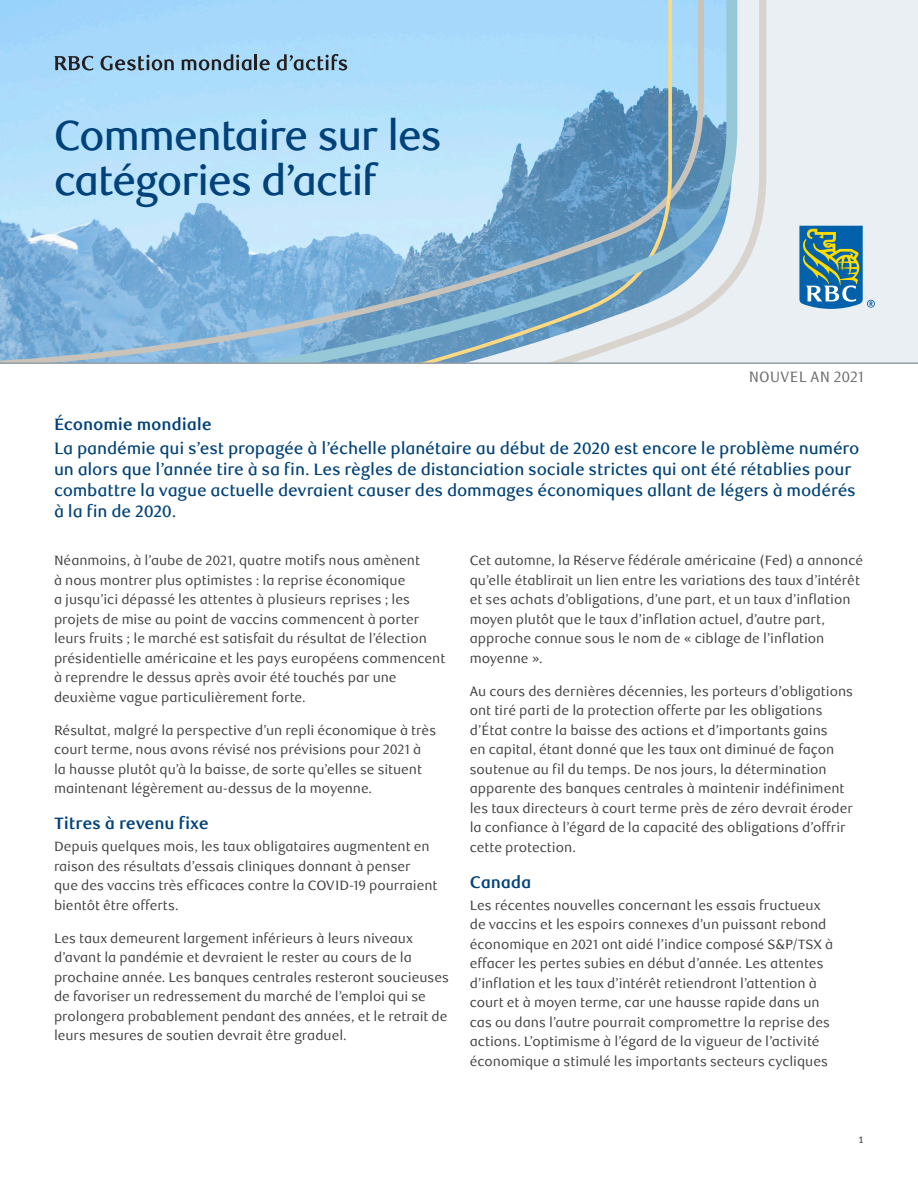
<style>
.page{position:relative;width:918px;height:1188px;background:#fff}
.page>*{position:absolute;margin:0;border:0;box-sizing:border-box;transform-origin:0 0}
.Primary_Headline{font:500 42px/45px "RBC Display";letter-spacing:-.02em;color:#004279}
.Intro_text{font:500 16.5px/21px "RBC Text";letter-spacing:-.01em;color:#004279}
.Subhead{font:700 16.5px "RBC Text";letter-spacing:-.01em;color:#004279}
.Advisor_use_only{font:15px "RBC Text Cond";letter-spacing:.005em;color:#6c6d70}
.Body{font:13.5px/19.5px "RBC Text";letter-spacing:-.005em;color:#3e3e3f}
.t1{font:9.75px "Meta Bold LF";color:#6c6d70}
</style>
<div class="page">
<div style="left:0;top:0;width:918px;height:364px;background:#e9eff3"></div>
<svg style="left:737px;top:0;width:29px;height:278px"></svg>
<svg style="left:0;top:0;width:737px;height:362px;background:#9bc7e5"></svg>
<svg style="left:799px;top:226px;width:76px;height:83px"></svg>
<svg style="left:54px;top:56px;width:40px;height:14px"></svg>
<svg style="left:101px;top:55px;width:73px;height:16px"></svg>
<svg style="left:182px;top:54px;width:69px;height:17px"></svg>
<hr style="left:254px;top:54px;width:3px;height:16px;background:#231f20">
<svg style="left:260px;top:59px;width:10px;height:12px"></svg>
<svg style="left:277px;top:54px;width:70px;height:17px"></svg>
<hr style="left:0;top:362px;width:918px;height:2px;background:#94a0a9">
<p class="Primary_Headline" style="left:54px;top:114px;width:389px">Commentaire sur les catégories d’actif</p>
<p class="Advisor_use_only" style="left:749px;top:368px;width:117px">NOUVEL AN 2021</p>
<p class="Subhead" style="left:54px;top:415px;width:159px">Économie mondiale</p>
<p class="Intro_text" style="left:54px;top:438px;width:807px">La pandémie qui s’est propagée à l’échelle planétaire au début de 2020 est encore le problème numéro un alors que l’année tire à sa fin. Les règles de distanciation sociale strictes qui ont été rétablies pour combattre la vague actuelle devraient causer des dommages économiques allant de légers à modérés à la fin de 2020.</p>
<p class="Body" style="left:470px;top:551px;width:395px">Cet automne, la Réserve fédérale américaine (Fed) a annoncé qu’elle établirait un lien entre les variations des taux d’intérêt et ses achats d’obligations, d’une part, et un taux d’inflation moyen plutôt que le taux d’inflation actuel, d’autre part, approche connue sous le nom de « ciblage de l’inflation moyenne ».</p>
<p class="Body" style="left:470px;top:682px;width:385px">Au cours des dernières décennies, les porteurs d’obligations ont tiré parti de la protection offerte par les obligations d’État contre la baisse des actions et d’importants gains<br>en capital, étant donné que les taux ont diminué de façon soutenue au fil du temps. De nos jours, la détermination apparente des banques centrales à maintenir indéfiniment les taux directeurs à court terme près de zéro devrait éroder la confiance à l’égard de la capacité des obligations d’offrir cette protection.</p>
<p class="Subhead" style="left:470px;top:872px;width:63px">Canada</p>
<p class="Body" style="left:470px;top:896px;width:365px">Les récentes nouvelles concernant les essais fructueux de vaccins et les espoirs connexes d’un puissant rebond économique en 2021 ont aidé l’indice composé S&amp;P/TSX à effacer les pertes subies en début d’année. Les attentes d’inflation et les taux d’intérêt retiendront l’attention à court et à moyen terme, car une hausse rapide dans un cas ou dans l’autre pourrait compromettre la reprise des actions. L’optimisme à l’égard de la vigueur de l’activité économique a stimulé les importants secteurs cycliques</p>
<p class="Body" style="left:54px;top:551px;width:393px">Néanmoins, à l’aube de 2021, quatre motifs nous amènent<br>à nous montrer plus optimistes : la reprise économique<br>a jusqu’ici dépassé les attentes à plusieurs reprises ; les projets de mise au point de vaccins commencent à porter leurs fruits ; le marché est satisfait du résultat de l’élection présidentielle américaine et les pays européens commencent à reprendre le dessus après avoir été touchés par une deuxième vague particulièrement forte.</p>
<p class="Body" style="left:54px;top:721px;width:384px">Résultat, malgré la perspective d’un repli économique à très court terme, nous avons révisé nos prévisions pour 2021 à la hausse plutôt qu’à la baisse, de sorte qu’elles se situent maintenant légèrement au-dessus de la moyenne.</p>
<p class="Subhead" style="left:54px;top:814px;width:156px">Titres à revenu fixe</p>
<p class="Body" style="left:54px;top:837px;width:385px">Depuis quelques mois, les taux obligataires augmentent en raison des résultats d’essais cliniques donnant à penser que des vaccins très efficaces contre la COVID-19 pourraient bientôt être offerts.</p>
<p class="Body" style="left:54px;top:929px;width:396px">Les taux demeurent largement inférieurs à leurs niveaux d’avant la pandémie et devraient le rester au cours de la prochaine année. Les banques centrales resteront soucieuses de favoriser un redressement du marché de l’emploi qui se prolongera probablement pendant des années, et le retrait de leurs mesures de soutien devrait être graduel.</p>
<p class="t1" style="left:859px;top:1134px;width:7px">1</p>
</div>
